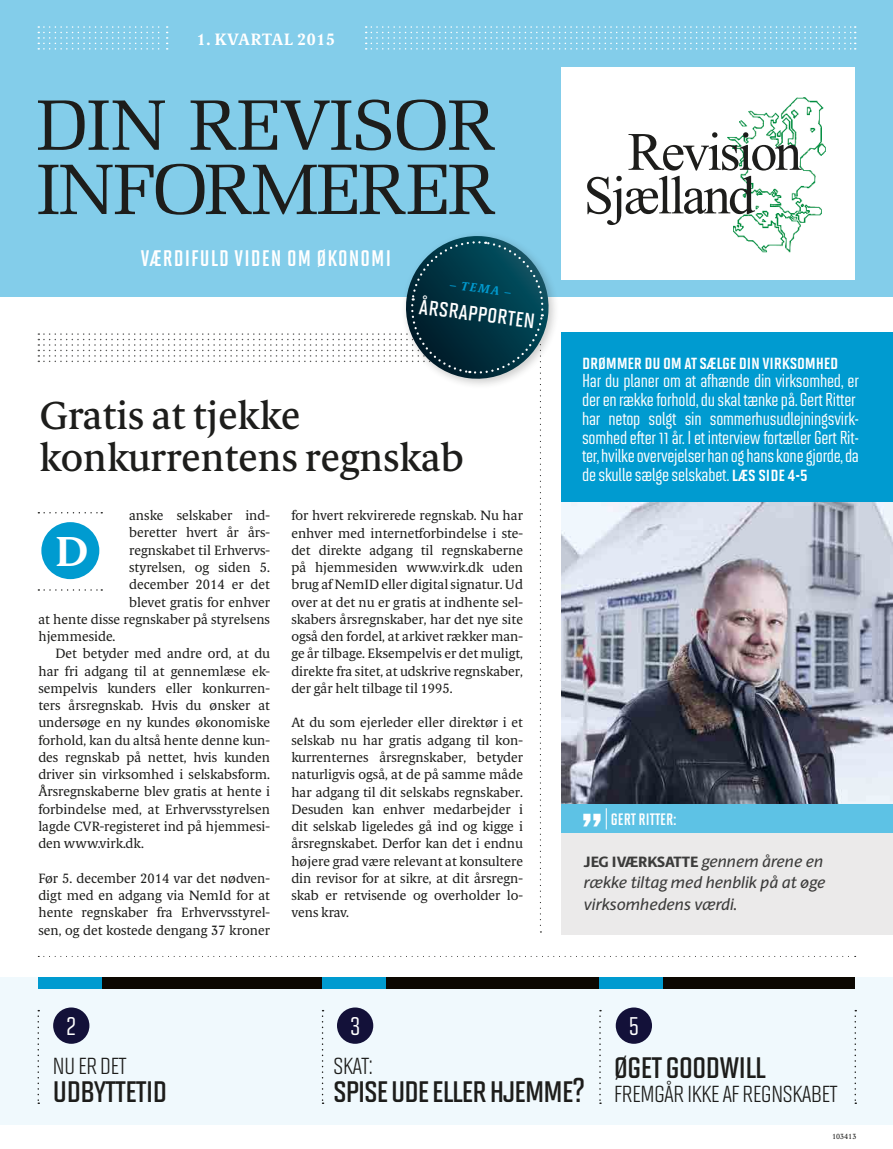
<style>
.page{position:relative;width:893px;height:1149px;background:#fff}
.page>*{position:absolute;margin:0;border:0;box-sizing:border-box;transform-origin:0 0}
.t1{font:54px/43.5px "Times New Roman";letter-spacing:-.045em;color:#1d1d1b}
.t2{font:800 43.65px "Berling Sans";color:#fff}
.t3{font:700 42px "Berling Serif Text";color:#fff}
.t4{font:500 39px/42px "Berling Serif Text";color:#1d1d1b}
.t5{font:34.5px "Solano Gothic MVB Sb SC";letter-spacing:-.03em;color:#1d1d1b}
.t6{font:27px "Solano Gothic MVB Rg SC";letter-spacing:-.03em;color:#1d1d1b}
.t7{font:25.5px "Solano Gothic MVB Md Cap";color:#fff}
.t8{font:24.3px "Solano Gothic MVB Sb SC";color:#fff}
.t9{font:700 22.5px "Solano Gothic MVB";letter-spacing:.05em;color:#fff}
.t10{font:500 18.75px/18.8px "Solano Gothic MVB";letter-spacing:-.01em;color:#fff}
.t11{font:18.75px "Solano Gothic MVB Bd SC";letter-spacing:-.01em;color:#fff}
.t12{font:italic 500 16.5px/21px "Berling Sans";color:#3c3c3b}
.t13{font:700 16.5px "Berling Serif Text";letter-spacing:.04em;color:#fff}
.t14{font:16.5px "Solano Gothic MVB Bd Cap";color:#fff}
.t15{font:800 15px "Berling Sans";color:#3c3c3b}
.t16{font:13.5px/17.2px "Berling Serif Text";color:#1d1d1b;text-align:justify}
.t17{font:italic 700 12.15px "Berling Serif Text";color:#009bd0}
.t18{font:7.5px "Berling Serif Text";color:#1d1d1b}
.s1{font-family:"Solano Gothic MVB Bd SC";font-weight:400}
.s2{font-weight:500;font-style:italic;font-size:16.5px}
</style>
<div class="page">
<div style="left:0;top:977px;width:893px;height:147px;background:#f0f9fd"></div>
<div style="left:38px;top:977px;width:817px;height:11px;background:#0c0802"></div>
<div style="left:337px;top:1007px;width:36px;height:36px;background:#131139;border-radius:50%"></div>
<div style="left:616px;top:1007px;width:36px;height:36px;background:#131139;border-radius:50%"></div>
<div style="left:53px;top:1007px;width:36px;height:36px;background:#131139;border-radius:50%"></div>
<svg style="left:38px;top:1010px;width:1px;height:93px"></svg>
<svg style="left:854px;top:1010px;width:2px;height:93px"></svg>
<svg style="left:322px;top:1010px;width:2px;height:93px"></svg>
<svg style="left:599px;top:1009px;width:2px;height:94px"></svg>
<div style="left:38px;top:977px;width:64px;height:11px;background:#009bd0"></div>
<div style="left:322px;top:977px;width:64px;height:11px;background:#009bd0"></div>
<div style="left:599px;top:977px;width:64px;height:11px;background:#009bd0"></div>
<div style="left:561px;top:332px;width:332px;height:209px;background:#009bd0"></div>
<div style="left:561px;top:731px;width:332px;height:203px;background:#ebeaea"></div>
<img style="left:561px;top:502px;width:332px;height:302px">
<div style="left:561px;top:804px;width:332px;height:28px;background:#5dc2e5"></div>
<svg style="left:606px;top:808px;width:1px;height:21px"></svg>
<div style="left:0;top:0;width:893px;height:296px;background:#83cdea"></div>
<svg style="left:38px;top:26px;width:818px;height:24px"></svg>
<div style="left:561px;top:67px;width:294px;height:212px;background:#fff"></div>
<svg style="left:38px;top:164px;width:457px;height:51px"></svg>
<svg style="left:38px;top:99px;width:457px;height:51px"></svg>
<div style="left:401px;top:231px;width:158px;height:158px;background:#1d1d1b;opacity:.22"></div>
<svg style="left:38px;top:236px;width:515px;height:696px"></svg>
<img style="left:727px;top:97px;width:99px;height:156px">
<p class="t13" style="left:197px;top:30px;width:140px">1. KVARTAL 2015</p>
<h3 class="t9" style="left:141px;top:246px;width:252px">VÆRDIFULD VIDEN OM ØKONOMI</h3>
<p class="t17" style="left:451px;top:277px;width:63px;rotate:7deg">– TEMA –</p>
<h3 class="t8" style="left:421px;top:292px;width:118px;rotate:7deg">ÅRSRAPPORTEN</h3>
<h3 class="t4" style="left:39px;top:395px;width:426px">Gratis at tjekke konkurrentens regnskab</h3>
<p class="t16" style="left:129px;top:506px;width:142px">anske selskaber ind-</p>
<p class="t16" style="left:129px;top:524px;width:142px">beretter hvert år års-</p>
<p class="t16" style="left:129px;top:541px;width:142px">regnskabet til Erhvervs-</p>
<p class="t16" style="left:129px;top:558px;width:142px">styrelsen, og siden 5.</p>
<p class="t16" style="left:129px;top:575px;width:142px">december 2014 er det</p>
<p class="t16" style="left:129px;top:593px;width:142px">blevet gratis for enhver</p>
<p class="t16" style="left:38px;top:610px;width:233px">at hente disse regnskaber på styrelsens</p>
<p class="t16" style="left:38px;top:627px;width:79px">hjemmeside.</p>
<p class="t16" style="left:56px;top:644px;width:216px">Det betyder med andre ord, at du</p>
<p class="t16" style="left:38px;top:662px;width:233px">har fri adgang til at gennemlæse ek-</p>
<p class="t16" style="left:38px;top:679px;width:233px">sempelvis kunders eller konkurren-</p>
<p class="t16" style="left:38px;top:696px;width:233px">ters årsregnskab. Hvis du ønsker at</p>
<p class="t16" style="left:38px;top:713px;width:233px">undersøge en ny kundes økonomiske</p>
<p class="t16" style="left:38px;top:731px;width:233px">forhold, kan du altså hente denne kun-</p>
<p class="t16" style="left:38px;top:748px;width:233px">des regnskab på nettet, hvis kunden</p>
<p class="t16" style="left:38px;top:765px;width:233px">driver sin virksomhed i selskabsform.</p>
<p class="t16" style="left:38px;top:782px;width:233px">Årsregnskaberne blev gratis at hente i</p>
<p class="t16" style="left:38px;top:800px;width:233px">forbindelse med, at Erhvervsstyrelsen</p>
<p class="t16" style="left:38px;top:817px;width:233px">lagde CVR-registeret ind på hjemmesi-</p>
<p class="t16" style="left:38px;top:834px;width:107px">den www.virk.dk.</p>
<p class="t16" style="left:38px;top:869px;width:233px">Før 5. december 2014 var det nødven&shy;digt med en adgang via NemId for at hente regnskaber fra Erhvervsstyrel&shy;sen, og det kostede dengang 37 kroner</p>
<p class="t16" style="left:291px;top:506px;width:233px">for hvert rekvirerede regnskab. Nu har enhver med internetforbindelse i ste&shy;det direkte adgang til regnskaberne på hjemmesiden www.virk.dk uden brug af NemID eller digital signatur. Ud over at det nu er gratis at indhente sel&shy;skabers årsregnskaber, har det nye site også den fordel, at arkivet rækker man&shy;ge år tilbage. Eksempelvis er det muligt, direkte fra sitet, at udskrive regnskaber, der går helt tilbage til 1995.</p>
<p class="t16" style="left:291px;top:713px;width:233px">At du som ejerleder eller direktør i et selskab nu har gratis adgang til kon&shy;kurrenternes årsregnskaber, betyder naturligvis også, at de på samme måde har adgang til dit selskabs regnskaber.<br>Desuden kan enhver medarbejder i dit selskab ligeledes gå ind og kigge i årsregnskabet. Derfor kan det i endnu højere grad være relevant at konsultere din revisor for at sikre, at dit årsregn&shy;skab er retvisende og overholder lo&shy;vens krav.</p>
<h3 class="t3" style="left:56px;top:525px;width:35px">D</h3>
<h1 class="t1" style="left:584px;top:129px;width:220px;text-indent:44px">Revision<br>Sjælland</h1>
<h3 class="t11" style="left:582px;top:351px;width:258px">DRØMMER DU OM AT SÆLGE DIN VIRKSOMHED</h3>
<p class="t10" style="left:582px;top:371px;width:278px">Har du planer om at afhænde din virksomhed, er der en række forhold, du skal tænke på. Gert Ritter har netop solgt sin sommerhusudlejningsvirk&shy;somhed efter 11 år. I et interview fortæller Gert Rit&shy;ter, hvilke overvejelser han og hans kone gjorde, da de skulle sælge selskabet. <span class="s1">LÆS SIDE 4-5</span></p>
<h2 class="t2" style="left:582px;top:801px;width:22px">”</h2>
<p class="t14" style="left:611px;top:810px;width:67px">GERT RITTER:</p>
<p class="t15" style="left:584px;top:852px;width:241px">JEG IVÆRKSATTE <span class="s2">gennem årene en</span></p>
<p class="t12" style="left:584px;top:872px;width:243px">række tiltag med henblik på at øge virksomhedens værdi.</p>
<h3 class="t7" style="left:66px;top:1012px;width:12px">2</h3>
<h3 class="t7" style="left:350px;top:1012px;width:12px">3</h3>
<h3 class="t7" style="left:629px;top:1012px;width:12px">5</h3>
<h3 class="t6" style="left:53px;top:1049px;width:76px">NU ER DET</h3>
<h3 class="t5" style="left:53px;top:1070px;width:116px">UDBYTTETID</h3>
<h3 class="t6" style="left:333px;top:1049px;width:41px">SKAT:</h3>
<h3 class="t5" style="left:333px;top:1070px;width:253px">SPISE UDE ELLER HJEMME?</h3>
<h3 class="t5" style="left:614px;top:1046px;width:153px">ØGET GOODWILL</h3>
<h3 class="t6" style="left:614px;top:1077px;width:225px">FREMGÅR IKKE AF REGNSKABET</h3>
<p class="t18" style="left:832px;top:1131px;width:26px">103413</p>
</div>
